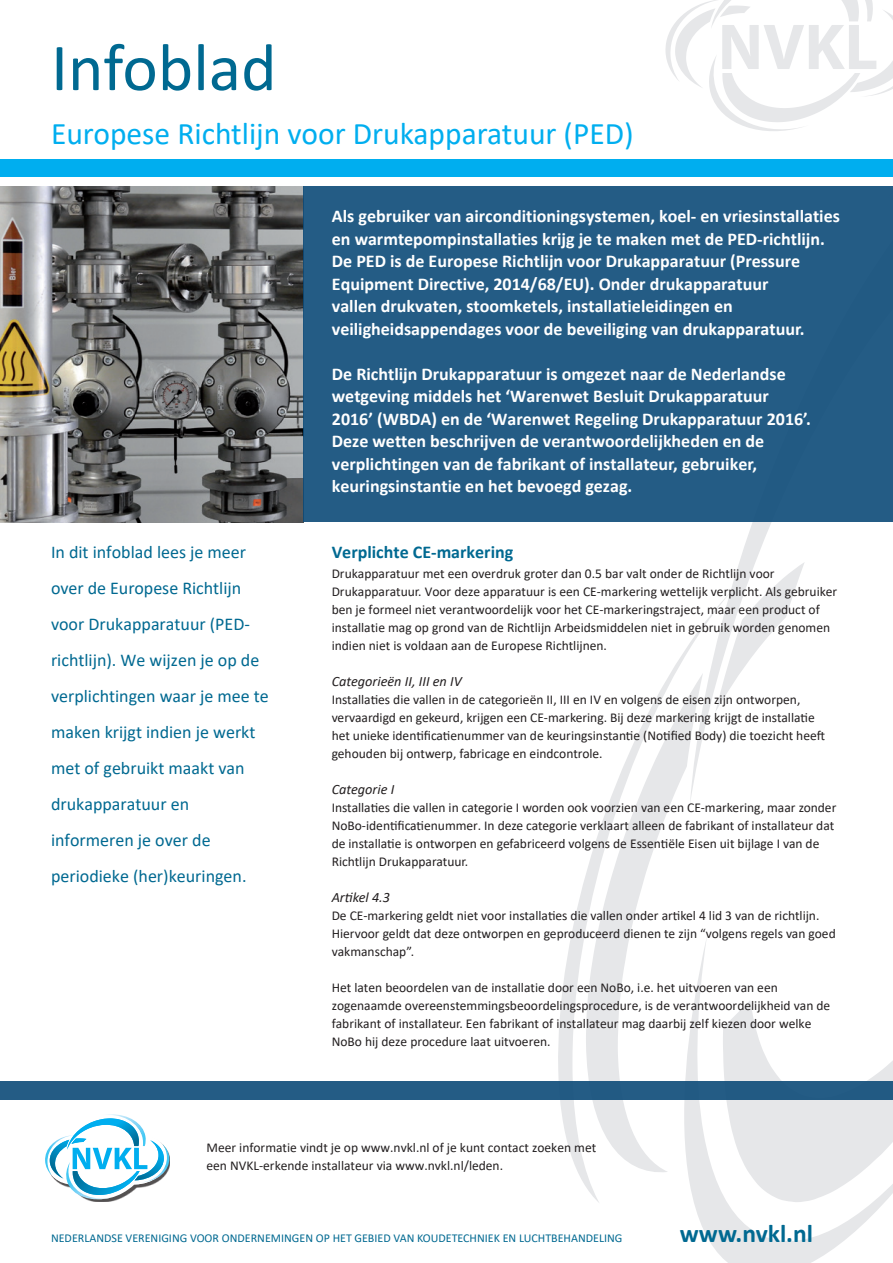
<style>
.page{position:relative;width:893px;height:1263px;background:#fff}
.page>*{position:absolute;margin:0;border:0;box-sizing:border-box;transform-origin:0 0}
.base_tekst{font:67.5px "Calibri";color:#006991}
.base_tekst-2{font:31.5px "Calibri";color:#00aeef}
.tussenkop{font:700 25.5px "Calibri";color:#006991}
.base_niet_lijnend{font:700 18px/22.5px "Calibri";color:#fff}
.tussenkop-2{font:18px/36px "Calibri";color:#006991}
.base_tekst-3{font:700 18px "Calibri";color:#006991}
.base_tekst-4{font:italic 14.25px "Calibri";color:#231f20}
.base_tekst-5{font:13.5px/18px "Calibri";color:#231f20}
.ADRESREGEL{font:12px "Calibri";color:#006991}
.s1{font-style:inherit}
</style>
<div class="page">
<svg style="left:555px;top:176px;width:338px;height:1087px"></svg>
<div style="left:0;top:1081px;width:893px;height:18px;background:#245c85"></div>
<img style="left:0;top:186px;width:303px;height:336px">
<svg style="left:45px;top:1114px;width:125px;height:88px"></svg>
<div style="left:0;top:159px;width:893px;height:17px;background:#00aeef"></div>
<div style="left:303px;top:186px;width:590px;height:336px;background:#245c85"></div>
<svg style="left:665px;top:0;width:228px;height:131px"></svg>
<p class="base_tekst" style="left:51px;top:21px;width:227px">Infoblad</p>
<p class="base_tekst-2" style="left:51px;top:112px;width:584px">Europese Richtlijn voor Drukapparatuur (PED)</p>
<p class="tussenkop-2" style="left:51px;top:534px;width:219px">In dit infoblad lees je meer over de Europese Richtlijn voor Drukapparatuur (PED&shy;richtlijn). We wijzen je op de verplichtingen waar je mee te maken krijgt indien je werkt met of gebruikt maakt van drukapparatuur en informeren je over de periodieke (her)keuringen.</p>
<p class="base_niet_lijnend" style="left:332px;top:205px;width:510px">Als gebruiker van airconditioningsystemen, koel- en vriesinstallaties en warmtepompinstallaties krijg <span class="s1">je</span> te maken met de PED-richtlijn.<br>De PED is de Europese Richtlijn voor Drukapparatuur (Pressure Equipment Directive, 2014/68/EU). Onder drukapparatuur<br>vallen drukvaten, stoomketels, installatieleidingen en veiligheidsappendages voor de beveiliging van drukapparatuur.</p>
<p class="base_niet_lijnend" style="left:332px;top:362px;width:481px">De Richtlijn Drukapparatuur is omgezet naar de Nederlandse wetgeving middels het ‘Warenwet Besluit Drukapparatuur 2016’ (WBDA) en de ‘Warenwet Regeling Drukapparatuur 2016’.<br>Deze wetten beschrijven de verantwoordelijkheden en de verplichtingen van de fabrikant of installateur, gebruiker, keuringsinstantie en het bevoegd gezag.</p>
<p class="base_tekst-3" style="left:332px;top:539px;width:183px">Verplichte CE-markering</p>
<p class="base_tekst-5" style="left:332px;top:564px;width:507px">Drukapparatuur met een overdruk groter dan 0.5 bar valt onder de Richtlijn voor Drukapparatuur. Voor deze apparatuur is een CE-markering wettelijk verplicht. Als gebruiker ben je formeel niet verantwoordelijk voor het CE-markeringstraject, maar een product of installatie mag op grond van de Richtlijn Arbeidsmiddelen niet in gebruik worden genomen indien niet is voldaan aan de Europese Richtlijnen.</p>
<p class="base_tekst-4" style="left:332px;top:671px;width:132px">Categorieën II, III en IV</p>
<p class="base_tekst-5" style="left:332px;top:690px;width:495px">Installaties die vallen in de categorieën II, III en IV en volgens de eisen zijn ontworpen, vervaardigd en gekeurd, krijgen een CE-markering. Bij deze markering krijgt de installatie het unieke identificatienummer van de keuringsinstantie (Notified Body) die toezicht heeft gehouden bij ontwerp, fabricage en eindcontrole.</p>
<p class="base_tekst-4" style="left:332px;top:779px;width:64px">Categorie I</p>
<p class="base_tekst-5" style="left:332px;top:798px;width:506px">Installaties die vallen in categorie I worden ook voorzien van een CE-markering, maar zonder NoBo-identificatienummer. In deze categorie verklaart alleen de fabrikant of installateur dat de installatie is ontworpen en gefabriceerd volgens de Essentiële Eisen uit bijlage I van de Richtlijn Drukapparatuur.</p>
<p class="base_tekst-4" style="left:332px;top:887px;width:60px">Artikel 4.3</p>
<p class="base_tekst-5" style="left:332px;top:906px;width:506px">De CE-markering geldt niet voor installaties die vallen onder artikel 4 lid 3 van de richtlijn.<br>Hiervoor geldt dat deze ontworpen en geproduceerd dienen te zijn “volgens regels van goed vakmanschap”.</p>
<p class="base_tekst-5" style="left:332px;top:978px;width:500px">Het laten beoordelen van de installatie door een NoBo, i.e. het uitvoeren van een zogenaamde overeenstemmingsbeoordelingsprocedure, is de verantwoordelijkheid van de fabrikant of installateur. Een fabrikant of installateur mag daarbij zelf kiezen door welke NoBo hij deze procedure laat uitvoeren.</p>
<p class="base_tekst-5" style="left:206px;top:1138px;width:391px">Meer informatie vindt je op www.nvkl.nl of je kunt contact zoeken met een NVKL-erkende installateur via www.nvkl.nl/leden.</p>
<p class="ADRESREGEL" style="left:51px;top:1230px;width:573px">NEDERLANDSE VERENIGING VOOR ONDERNEMINGEN OP HET GEBIED VAN KOUDETECHNIEK EN LUCHTBEHANDELING</p>
<p class="tussenkop" style="left:680px;top:1216px;width:135px">www.nvkl.nl</p>
</div>
